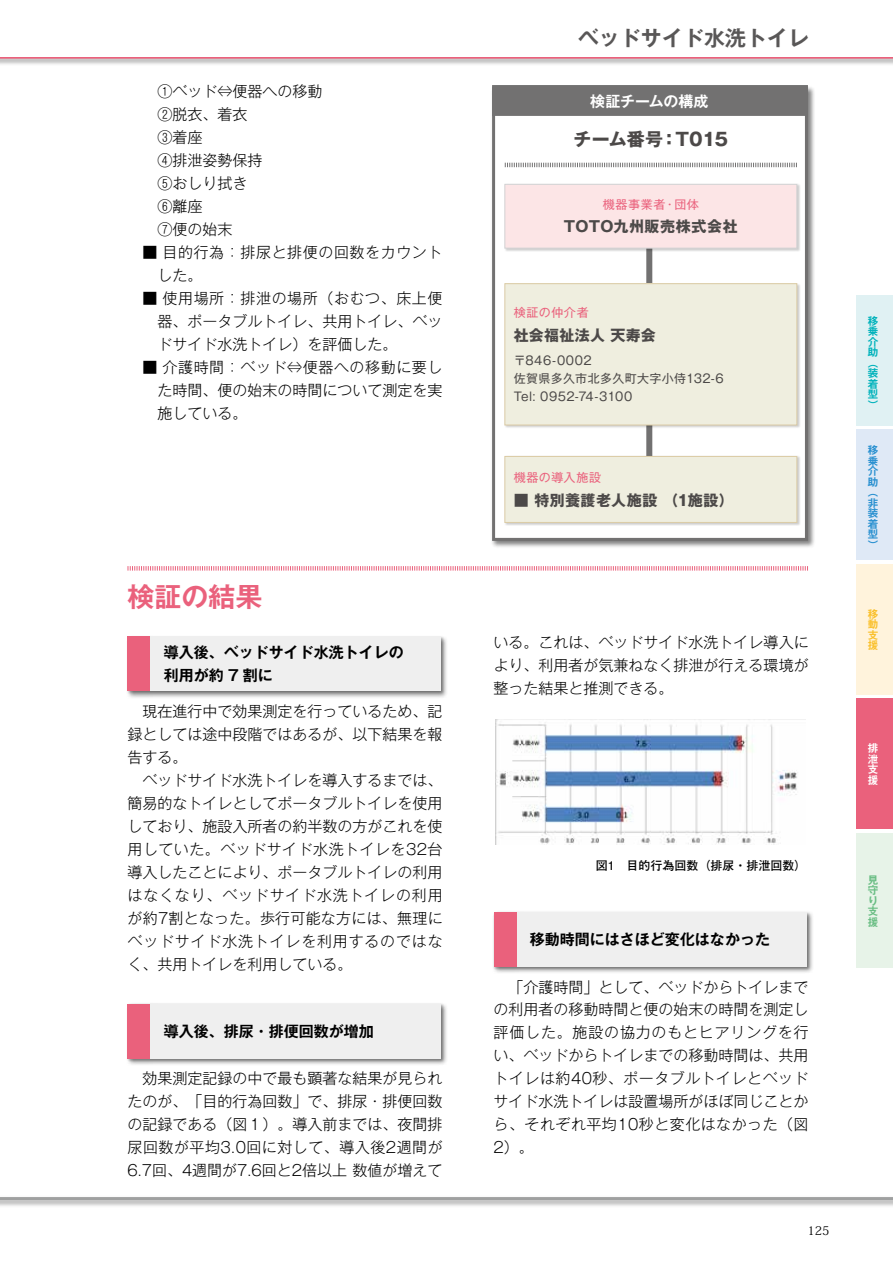
<style>
.page{position:relative;width:893px;height:1263px;background:#fff}
.page>*{position:absolute;margin:0;border:0;box-sizing:border-box;transform-origin:0 0}
.t1{font:700 27px "Gothic MB101 Pr 6 N De";color:#ea617c}
.t2{font:700 21px "Gothic MB101 Pr 6 N De";color:#595757}
.t3{font:700 18px "Gothic MB101 Pro";letter-spacing:-.01em;color:#4c4948}
.t4{font:300 15px/23px "Gothic MB101 Pr 6";color:#000;text-align:justify}
.t5{font:700 15px/22.5px "Gothic MB101 Pro De";color:#000}
.t6{font:700 15px "Gothic MB101 Pro";letter-spacing:.03em;color:#4c4948}
.t7{font:300 15px/23px "Gothic MB101 Pr 6";letter-spacing:.04em;color:#000}
.t8{font:700 15px "Gothic MB101 Pro De";letter-spacing:-.005em;color:#fff}
.t9{font:12px/18px "Gothic MB101 Pro";letter-spacing:.03em;color:#4c4948}
.t10{font:12px "Gothic MB101 Pro";letter-spacing:.055em;color:#ea617c}
.t11{font:700 12px "Futo Go B101 Pr 6";color:#000}
.t12{font:12px "Koz Min Pro";color:#000}
.t13{font:700 10.5px/10.5px "Gothic MB101 Pr 6 N De";color:#2990d0;text-align:justify}
.t14{font:700 10.5px/10.5px "Gothic MB101 Pr 6 N De";color:#00b2bb;text-align:justify}
.t15{font:700 10.5px/10.5px "Gothic MB101 Pr 6 N De";color:#69bd83}
.t16{font:700 10.5px/10.5px "Gothic MB101 Pr 6 N De";color:#fac02c;text-align:justify}
.t17{font:700 10.5px/10.5px "Gothic MB101 Pr 6 N De";color:#fff;text-align:justify}
</style>
<div class="page">
<div style="left:0;top:54px;width:893px;height:12px;background:#000;opacity:.45"></div>
<hr style="left:0;top:56px;width:893px;height:3px;background:#ea617c">
<div style="left:0;top:1195px;width:893px;height:13px;background:#000;opacity:.45"></div>
<hr style="left:0;top:1197px;width:893px;height:3px;background:#9fa0a0">
<div style="left:0;top:0;width:893px;height:57px;background:#fff"></div>
<div style="left:856px;top:295px;width:37px;height:130px;background:#e0f1f3"></div>
<div style="left:856px;top:564px;width:37px;height:130px;background:#fff3dc"></div>
<div style="left:856px;top:430px;width:37px;height:130px;background:#dfe9f6"></div>
<div style="left:856px;top:699px;width:37px;height:130px;background:#ea617c"></div>
<div style="left:856px;top:833px;width:37px;height:135px;background:#e7f3e8"></div>
<svg style="left:127px;top:566px;width:681px;height:5px"></svg>
<div style="left:126px;top:635px;width:322px;height:64px;background:#000;opacity:.45"></div>
<div style="left:127px;top:636px;width:317px;height:59px;background:#000;opacity:.2"></div>
<div style="left:128px;top:637px;width:312px;height:54px;background:#efefef"></div>
<div style="left:128px;top:637px;width:22px;height:54px;background:#ea617c"></div>
<div style="left:126px;top:1002px;width:322px;height:64px;background:#000;opacity:.45"></div>
<div style="left:127px;top:1003px;width:317px;height:59px;background:#000;opacity:.2"></div>
<div style="left:128px;top:1004px;width:312px;height:54px;background:#efefef"></div>
<div style="left:128px;top:1004px;width:22px;height:54px;background:#ea617c"></div>
<div style="left:492px;top:911px;width:322px;height:63px;background:#000;opacity:.45"></div>
<div style="left:493px;top:912px;width:317px;height:58px;background:#000;opacity:.2"></div>
<div style="left:494px;top:912px;width:313px;height:54px;background:#efefef"></div>
<div style="left:494px;top:912px;width:22px;height:54px;background:#ea617c"></div>
<div style="left:490px;top:85px;width:325px;height:463px;background:#000;opacity:.5"></div>
<div style="left:492px;top:87px;width:316px;height:454px;background:#fff;border:3px solid #727171"></div>
<div style="left:492px;top:85px;width:316px;height:31px;background:#727171;border:3px solid #727171"></div>
<svg style="left:505px;top:163px;width:292px;height:4px"></svg>
<div style="left:646px;top:236px;width:6px;height:230px;background:#727171"></div>
<div style="left:504px;top:183px;width:296px;height:69px;background:#000;opacity:.2"></div>
<div style="left:504px;top:184px;width:293px;height:64px;background:#fce5e6;border:1px solid #d3d3d4"></div>
<div style="left:504px;top:455px;width:296px;height:71px;background:#000;opacity:.2"></div>
<div style="left:505px;top:456px;width:292px;height:66px;background:#efeedf"></div>
<div style="left:504px;top:456px;width:293px;height:67px;border:1px solid #dbcba5"></div>
<div style="left:504px;top:283px;width:296px;height:146px;background:#000;opacity:.2"></div>
<div style="left:505px;top:284px;width:292px;height:141px;background:#efeedf"></div>
<div style="left:504px;top:283px;width:293px;height:142px;border:1px solid #dbcba5"></div>
<img style="left:495px;top:720px;width:302px;height:124px">
<p class="t4" style="left:143px;top:79px;width:181px;text-align:left">　①ベッド⇔便器への移動　②脱衣、着衣<br>　③着座<br>　④排泄姿勢保持<br>　⑤おしり拭き<br>　⑥離座<br>　⑦便の始末</p>
<p class="t7" style="left:158px;top:240px;width:286px;text-indent:-15px">■ 目的行為：排尿と排便の回数をカウントした。</p>
<p class="t4" style="left:158px;top:285px;width:286px;text-indent:-15px">■ 使用場所：排泄の場所（おむつ、床上便器、ポータブルトイレ、共用トイレ、ベッドサイド水洗トイレ）を評価した。</p>
<p class="t4" style="left:158px;top:354px;width:286px;text-indent:-15px">■ 介護時間：ベッド⇔便器への移動に要した時間、便の始末の時間について測定を実施している。</p>
<h1 class="t1" style="left:128px;top:574px;width:136px">検証の結果</h1>
<p class="t5" style="left:164px;top:640px;width:241px">導入後、ベッドサイド水洗トイレの利用が約 7 割に</p>
<p class="t4" style="left:128px;top:699px;width:316px;text-indent:15px">現在進行中で効果測定を行っているため、記録としては途中段階ではあるが、以下結果を報告する。</p>
<p class="t4" style="left:128px;top:767px;width:317px;text-indent:15px">ベッドサイド水洗トイレを導入するまでは、簡易的なトイレとしてポータブルトイレを使用しており、施設入所者の約半数の方がこれを使用していた。ベッドサイド水洗トイレを32台導入したことにより、ポータブルトイレの利用はなくなり、ベッドサイド水洗トイレの利用が約7割となった。歩行可能な方には、無理にベッドサイド水洗トイレを利用するのではなく、共用トイレを利用している。</p>
<p class="t5" style="left:164px;top:1018px;width:211px">導入後、排尿・排便回数が増加</p>
<p class="t4" style="left:128px;top:1066px;width:317px;text-indent:15px">効果測定記録の中で最も顕著な結果が見られたのが、「目的行為回数」で、排尿・排便回数の記録である（図１）。導入前までは、夜間排尿回数が平均3.0回に対して、導入後2週間が6.7回、4週間が7.6回と2倍以上 数値が増えて</p>
<h2 class="t2" style="left:578px;top:21px;width:232px">ベッドサイド水洗トイレ</h2>
<p class="t8" style="left:590px;top:89px;width:120px">検証チームの構成</p>
<p class="t3" style="left:573px;top:124px;width:156px">チーム番号：T015</p>
<p class="t10" style="left:603px;top:194px;width:98px">機器事業者・団体</p>
<p class="t6" style="left:564px;top:214px;width:175px">TOTO九州販売株式会社</p>
<p class="t10" style="left:514px;top:303px;width:77px">検証の仲介者</p>
<p class="t6" style="left:514px;top:323px;width:144px">社会福祉法人 天寿会</p>
<p class="t9" style="left:514px;top:349px;width:212px">〒846-0002<br>佐賀県多久市北多久町大字小侍132-6<br>Tel: 0952-74-3100</p>
<p class="t10" style="left:514px;top:467px;width:89px">機器の導入施設</p>
<p class="t6" style="left:514px;top:487px;width:222px">■ 特別養護老人施設 （1施設）</p>
<p class="t4" style="left:494px;top:630px;width:316px">いる。これは、ベッドサイド水洗トイレ導入により、利用者が気兼ねなく排泄が行える環境が整った結果と推測できる。</p>
<p class="t11" style="left:596px;top:856px;width:212px">図1　目的行為回数（排尿・排泄回数）</p>
<p class="t5" style="left:530px;top:926px;width:242px">移動時間にはさほど変化はなかった</p>
<p class="t4" style="left:494px;top:974px;width:317px;text-indent:15px">「介護時間」として、ベッドからトイレまでの利用者の移動時間と便の始末の時間を測定し評価した。施設の協力のもとヒアリングを行い、ベッドからトイレまでの移動時間は、共用トイレは約40秒、ポータブルトイレとベッドサイド水洗トイレは設置場所がほぼ同じことから、それぞれ平均10秒と変化はなかった（図2）。</p>
<p class="t12" style="left:807px;top:1222px;width:24px">125</p>
<p class="t14" style="left:868px;top:315px;width:12px">移乗介助（装着型）</p>
<p class="t13" style="left:868px;top:444px;width:12px">移乗介助（非装着型）</p>
<p class="t16" style="left:868px;top:608px;width:12px">移動支援</p>
<p class="t17" style="left:868px;top:742px;width:12px">排泄支援</p>
<p class="t15" style="left:868px;top:874px;width:12px">見守り支援</p>
</div>
